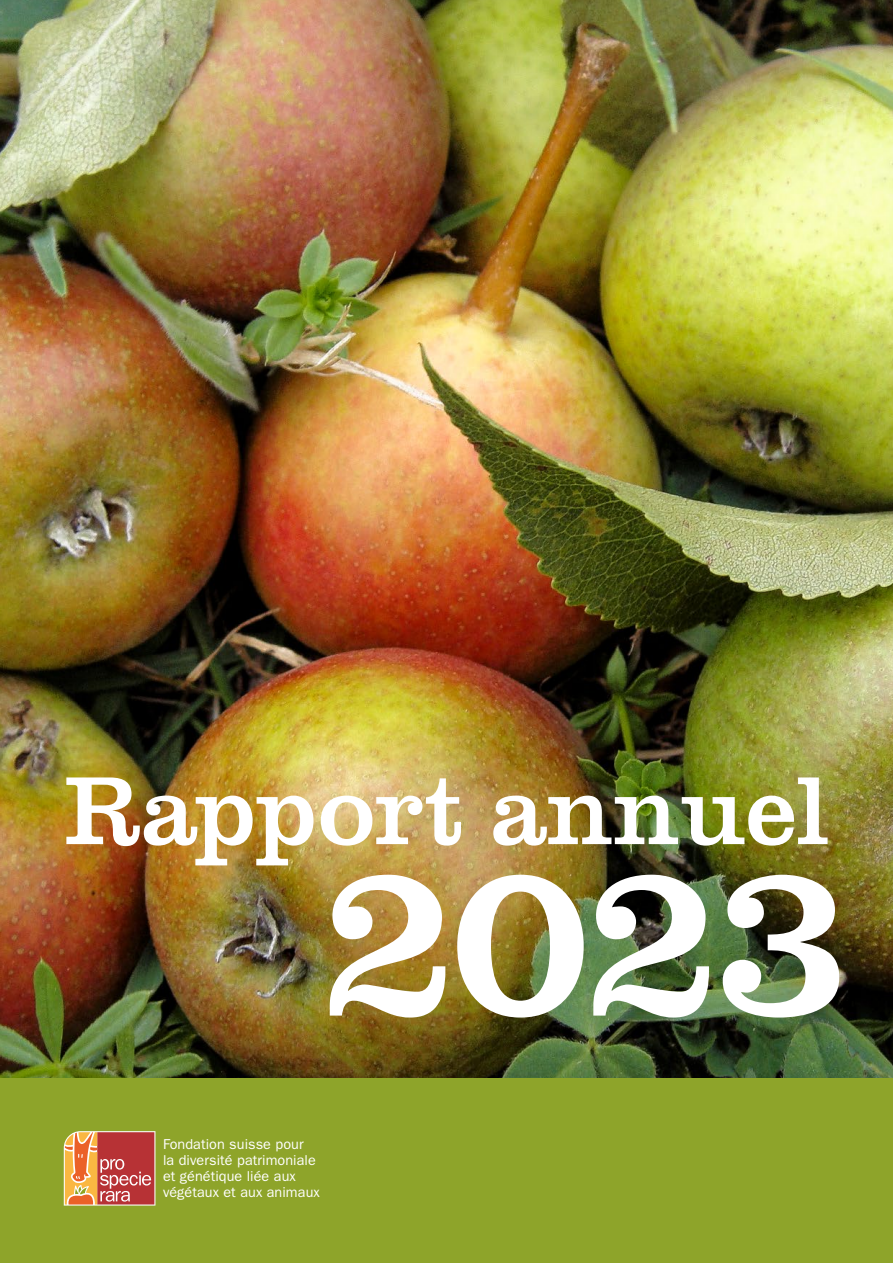
<style>
.page{position:relative;width:893px;height:1263px;background:#fff}
.page>*{position:absolute;margin:0;border:0;box-sizing:border-box;transform-origin:0 0}
.t1{font:225px "Clarendon LT Std";color:#fff}
.t2{font:100.5px "Clarendon LT Std";letter-spacing:-.005em;color:#fff}
.t3{font:14.4px/15.9px "ITC Franklin Gothic Std";letter-spacing:.005em;color:#fff}
</style>
<div class="page">
<img style="left:0;top:0;width:893px;height:1078px">
<div style="left:0;top:1078px;width:893px;height:185px;background:#8ea42a"></div>
<svg style="left:64px;top:1131px;width:91px;height:74px;background:#d27057"></svg>
<h2 class="t2" style="left:64px;top:752px;width:767px">Rapport annuel</h2>
<h1 class="t1" style="left:319px;top:807px;width:533px">2023</h1>
<p class="t3" style="left:163px;top:1137px;width:158px">Fondation suisse pour<br>la diversité patrimoniale et génétique liée aux végétaux et aux animaux</p>
</div>
